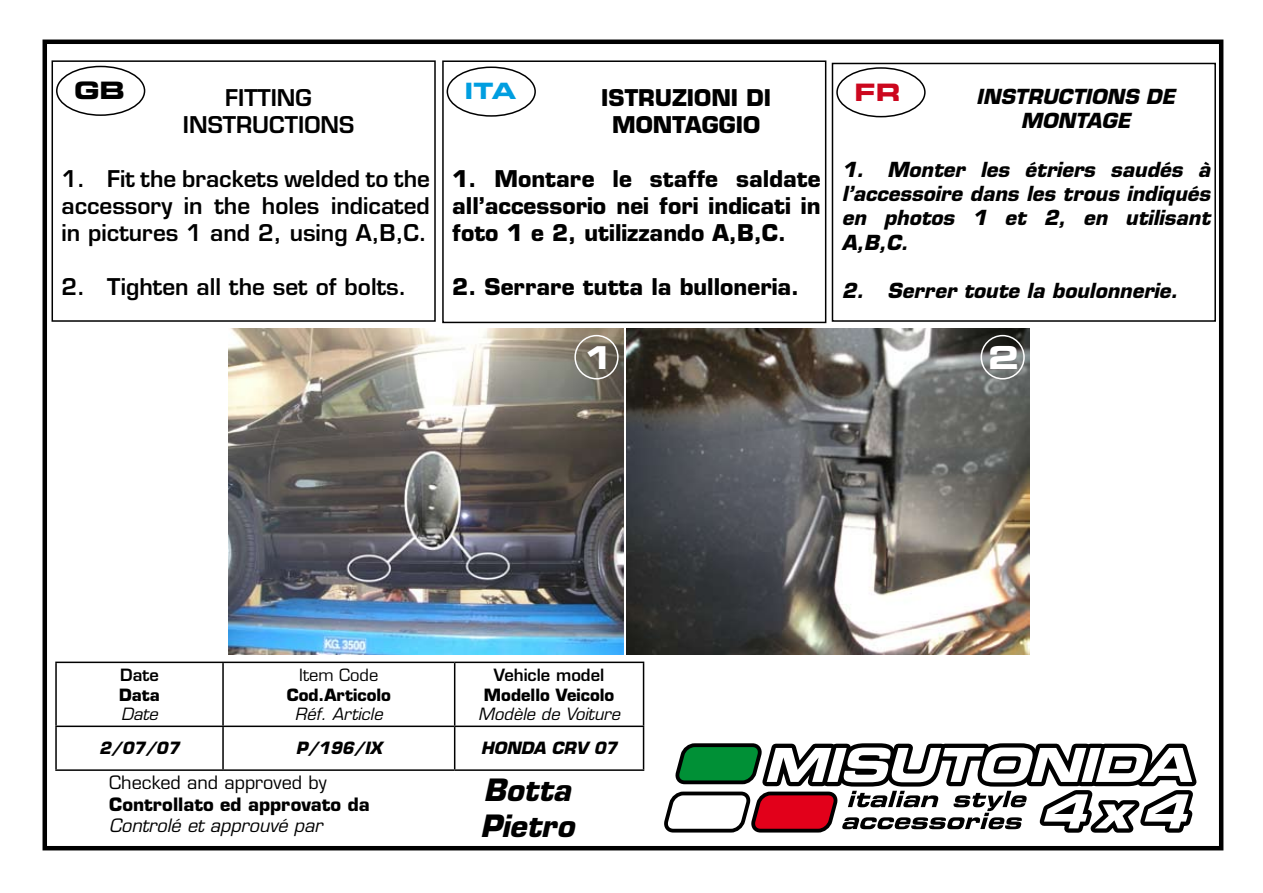
<style>
.page{position:relative;width:1263px;height:893px;background:#fff}
.page>*{position:absolute;margin:0;border:0;box-sizing:border-box;transform-origin:0 0}
.t1{font:31.5px "Eurostile LT Std Bold Ex 2";color:#fff}
.t2{font:italic 700 30px/36px "Eurostile LT Std";color:#000}
.t3{font:24px "Eurostile LT Std Bold Ex 2";color:#000}
.t4{font:24px "Eurostile LT Std Bold Ex 2";color:#cc071e}
.t5{font:700 22.5px/27px "Eurostile LT Std";color:#000;text-align:center}
.t6{font:600 22.5px/27px "Eurostile LT Std";color:#000;text-align:center}
.t7{font:22.5px "Eurostile LT Std Bold Ex 2";color:#009ee0}
.t8{font:italic 700 20.25px/24.3px "Eurostile LT Std";color:#000;text-align:center}
.t9{font:700 18px "Eurostile LT Std";color:#000}
.t10{font:italic 18px "Eurostile LT Std";color:#000}
.t11{font:18px "Eurostile LT Std";color:#000}
.t12{font:700 16.5px "Eurostile LT Std";color:#000}
.t13{font:italic 16.5px "Eurostile LT Std";color:#000}
.t14{font:italic 700 16.5px "Eurostile LT Std";color:#000}
.t15{font:600 16.5px "Eurostile LT Std";color:#000}
.t16{font:16.5px "Eurostile LT Std";color:#000}
</style>
<div class="page">
<div style="left:442px;top:60px;width:384px;height:263px;border:2px solid #000"></div>
<div style="left:43px;top:40px;width:1180px;height:810px;border:4px solid #000"></div>
<div style="left:52px;top:60px;width:384px;height:262px;border:2px solid #000"></div>
<div style="left:832px;top:63px;width:384px;height:259px;border:2px solid #000"></div>
<div style="left:836px;top:67px;width:90px;height:50px;border:2px solid #000;border-radius:50%"></div>
<div style="left:56px;top:66px;width:89px;height:50px;border:2px solid #000;border-radius:50%"></div>
<div style="left:447px;top:67px;width:89px;height:50px;border:2px solid #000;border-radius:50%"></div>
<img style="left:228px;top:329px;width:396px;height:326px">
<div style="left:574px;top:335px;width:45px;height:44px;border:2px solid #fff;border-radius:50%"></div>
<img style="left:626px;top:329px;width:403px;height:326px">
<div style="left:980px;top:335px;width:45px;height:44px;border:2px solid #fff;border-radius:50%"></div>
<hr style="left:55px;top:662px;width:168px;height:1px;background:#000">
<hr style="left:55px;top:663px;width:2px;height:63px;background:#000">
<hr style="left:223px;top:662px;width:232px;height:1px;background:#000">
<hr style="left:222px;top:663px;width:2px;height:63px;background:#000">
<hr style="left:455px;top:662px;width:189px;height:1px;background:#000">
<hr style="left:454px;top:663px;width:1px;height:63px;background:#000">
<hr style="left:643px;top:663px;width:1px;height:63px;background:#000">
<hr style="left:55px;top:726px;width:168px;height:1px;background:#000">
<hr style="left:55px;top:727px;width:2px;height:42px;background:#000">
<hr style="left:223px;top:726px;width:232px;height:1px;background:#000">
<hr style="left:222px;top:727px;width:2px;height:42px;background:#000">
<hr style="left:455px;top:726px;width:189px;height:1px;background:#000">
<hr style="left:454px;top:727px;width:1px;height:42px;background:#000">
<hr style="left:643px;top:727px;width:1px;height:42px;background:#000">
<hr style="left:55px;top:769px;width:168px;height:2px;background:#000">
<hr style="left:223px;top:769px;width:232px;height:2px;background:#000">
<hr style="left:455px;top:769px;width:189px;height:2px;background:#000">
<svg style="left:664px;top:743px;width:533px;height:90px"></svg>
<p class="t3" style="left:74px;top:74px;width:52px">GB</p>
<p class="t7" style="left:465px;top:75px;width:53px">ITA</p>
<p class="t4" style="left:854px;top:75px;width:48px">FR</p>
<p class="t8" style="left:976px;top:84px;width:200px">INSTRUCTIONS DE<br>MONTAGE</p>
<p class="t8" style="left:842px;top:157px;width:370px;text-align:justify">1. Monter les étriers saudés à l’accessoire dans les trous indiqués en photos 1 et 2, en utilisant A,B,C.</p>
<p class="t8" style="left:842px;top:279px;width:337px">2. Serrer toute la boulonnerie.</p>
<p class="t6" style="left:183px;top:84px;width:173px">FITTING<br>INSTRUCTIONS</p>
<p class="t6" style="left:62px;top:165px;width:370px;text-align:justify">1. Fit the brackets welded to the accessory in the holes indicated in pictures 1 and 2, using A,B,C.</p>
<p class="t6" style="left:62px;top:273px;width:347px">2. Tighten all the set of bolts.</p>
<p class="t5" style="left:601px;top:84px;width:171px">ISTRUZIONI DI<br>MONTAGGIO</p>
<p class="t5" style="left:452px;top:165px;width:370px;text-align:justify">1. Montare le staffe saldate all’accessorio nei fori indicati in foto 1 e 2, utilizzando A,B,C.</p>
<p class="t5" style="left:452px;top:273px;width:349px">2. Serrare tutta la bulloneria.</p>
<p class="t15" style="left:120px;top:664px;width:40px">Date</p>
<p class="t12" style="left:119px;top:684px;width:42px">Data</p>
<p class="t13" style="left:121px;top:704px;width:38px">Date</p>
<h1 class="t1" style="left:582px;top:335px;width:33px">1</h1>
<h1 class="t1" style="left:988px;top:335px;width:33px">2</h1>
<p class="t16" style="left:299px;top:665px;width:81px">Item Code</p>
<p class="t12" style="left:287px;top:684px;width:106px">Cod.Articolo</p>
<p class="t13" style="left:295px;top:704px;width:89px">Réf. Article</p>
<p class="t15" style="left:494px;top:664px;width:112px">Vehicle model</p>
<p class="t12" style="left:484px;top:684px;width:132px">Modello Veicolo</p>
<p class="t13" style="left:478px;top:704px;width:143px">Modèle de Voiture</p>
<p class="t14" style="left:99px;top:738px;width:82px">2/07/07</p>
<p class="t14" style="left:296px;top:738px;width:87px">P/196/IX</p>
<p class="t14" style="left:481px;top:738px;width:138px">HONDA CRV 07</p>
<p class="t11" style="left:109px;top:772px;width:219px">Checked and approved by</p>
<p class="t9" style="left:109px;top:793px;width:262px">Controllato ed approvato da</p>
<p class="t10" style="left:109px;top:815px;width:215px">Controlé et approuvé par</p>
<h2 class="t2" style="left:480px;top:772px;width:96px">Botta<br>Pietro</h2>
</div>
